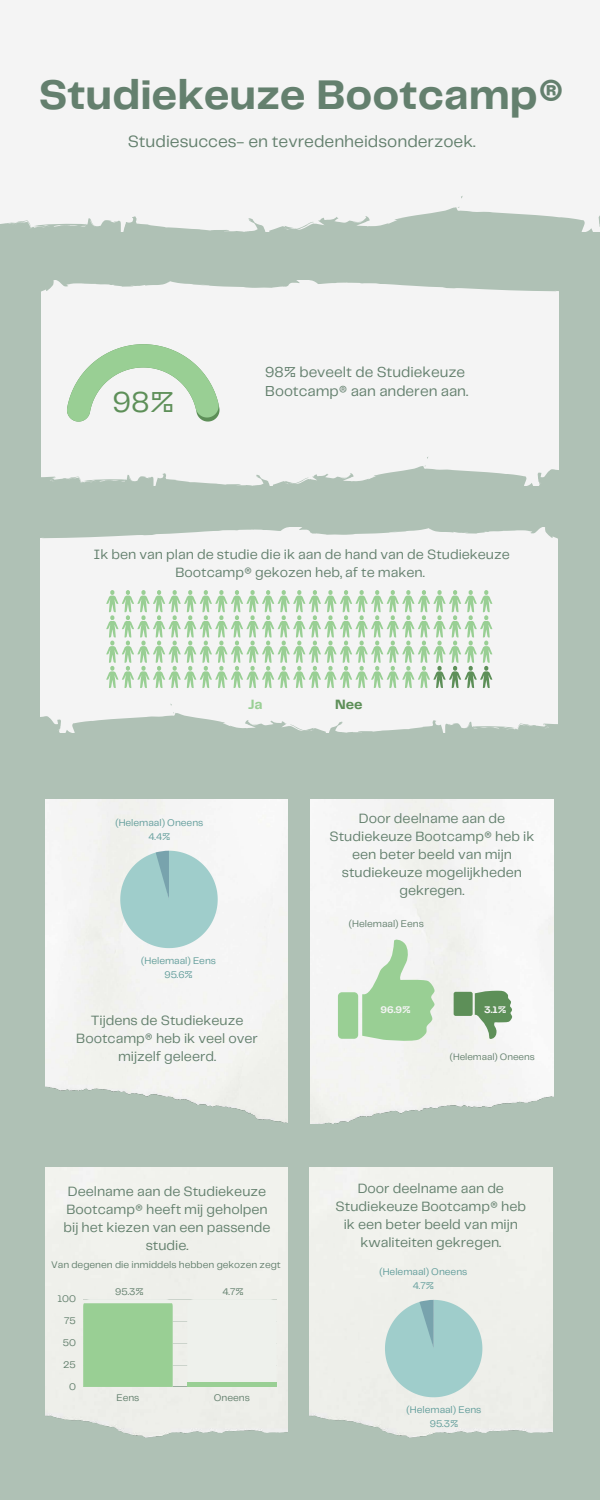
<style>
.page{position:relative;width:600px;height:1500px;background:#afc1b5}
.page>*{position:absolute;margin:0;border:0;box-sizing:border-box;transform-origin:0 0}
.t1{font:700 43px "Telegraf";color:#64806e}
.t2{font:30px "Telegraf";color:#5d8f58}
.t3{font:17px "Telegraf";color:#64806e}
.t4{font:15px/19.5px "Telegraf";color:#64806e}
.t5{font:14px/18px "Telegraf";color:#64806e;text-align:center}
.t6{font:700 14px "Telegraf";color:#5d8f58}
.t7{font:700 14px "Telegraf";color:#99cf94}
.t8{font:10px "Telegraf";color:#64806e}
.t9{font:10px "Telegraf";color:#629d9b}
.t10{font:700 10px "Telegraf";color:#f4f4f4}
.t11{font:9.6px "Telegraf";color:#64806e}
</style>
<div class="page">
<div style="left:0;top:0;width:600px;height:232px;background:#f4f4f4"></div>
<svg style="left:42px;top:280px;width:516px;height:206px;background:#eef0ef"></svg>
<svg style="left:40px;top:527px;width:517px;height:206px;background:#eceeed"></svg>
<svg style="left:67px;top:344px;width:153px;height:78px;background:#cfe4cd"></svg>
<img style="left:46px;top:800px;width:242px;height:323px">
<svg style="left:120px;top:851px;width:98px;height:97px;background:#afd3d2"></svg>
<img style="left:311px;top:800px;width:242px;height:324px">
<svg style="left:106px;top:590px;width:386px;height:98px;background:#d6e8d5"></svg>
<svg style="left:433px;top:666px;width:59px;height:22px"></svg>
<div style="left:45px;top:1168px;width:243px;height:270px;background:#eff0eb"></div>
<div style="left:310px;top:1168px;width:242px;height:270px;background:#eff0eb"></div>
<svg style="left:385px;top:1300px;width:97px;height:97px;background:#add2d0"></svg>
<hr style="left:83px;top:1299px;width:194px;height:1px;background:#64806e">
<hr style="left:83px;top:1321px;width:194px;height:1px;background:#64806e">
<hr style="left:83px;top:1343px;width:194px;height:1px;background:#64806e">
<hr style="left:83px;top:1365px;width:194px;height:1px;background:#64806e">
<hr style="left:83px;top:1387px;width:194px;height:1px;background:#64806e">
<div style="left:187px;top:1299px;width:90px;height:84px;background:#eef1ec"></div>
<svg style="left:83px;top:1299px;width:90px;height:88px;background:#9dd098"></svg>
<hr style="left:187px;top:1383px;width:90px;height:4px;background:#99cf94">
<svg style="left:362px;top:939px;width:73px;height:103px;background:#bcddb8"></svg>
<div style="left:338px;top:992px;width:20px;height:47px;background:#99cf94;border-radius:4px"></div>
<svg style="left:454px;top:990px;width:59px;height:49px;background:#9fbb9b"></svg>
<p class="t1" style="left:39px;top:76px;width:527px">Studiekeuze Bootcamp®</p>
<p class="t3" style="left:128px;top:134px;width:349px">Studiesucces- en tevredenheidsonderzoek.</p>
<p class="t2" style="left:112px;top:389px;width:63px">98%</p>
<p class="t4" style="left:265px;top:363px;width:205px">98% beveelt de Studiekeuze<br>Bootcamp® aan anderen aan.</p>
<p class="t5" style="left:93px;top:546px;width:418px">Ik ben van plan de studie die ik aan de hand van de Studiekeuze<br>Bootcamp® gekozen heb, af te maken.</p>
<p class="t7" style="left:248px;top:699px;width:16px">Ja</p>
<p class="t6" style="left:335px;top:699px;width:29px">Nee</p>
<p class="t9" style="left:115px;top:819px;width:90px">(Helemaal) Oneens</p>
<p class="t9" style="left:148px;top:832px;width:24px">4.4%</p>
<p class="t9" style="left:141px;top:957px;width:76px">(Helemaal) Eens</p>
<p class="t9" style="left:164px;top:971px;width:30px">95.6%</p>
<p class="t5" style="left:330px;top:810px;width:206px">Door deelname aan de<br>Studiekeuze Bootcamp® heb ik een beter beeld van mijn studiekeuze mogelijkheden gekregen.</p>
<p class="t8" style="left:349px;top:919px;width:76px">(Helemaal) Eens</p>
<p class="t5" style="left:76px;top:1012px;width:183px">Tijdens de Studiekeuze<br>Bootcamp® heb ik veel over mijzelf geleerd.</p>
<p class="t5" style="left:64px;top:1183px;width:209px">Deelname aan de Studiekeuze<br>Bootcamp® heeft mij geholpen bij het kiezen van een passende studie.</p>
<p class="t8" style="left:51px;top:1260px;width:231px">Van degenen die inmiddels hebben gekozen zegt</p>
<p class="t8" style="left:115px;top:1287px;width:30px">95.3%</p>
<p class="t8" style="left:222px;top:1287px;width:23px">4.7%</p>
<p class="t8" style="left:57px;top:1294px;width:20px">100</p>
<p class="t8" style="left:64px;top:1316px;width:13px">75</p>
<p class="t8" style="left:63px;top:1338px;width:15px">50</p>
<p class="t8" style="left:63px;top:1360px;width:14px">25</p>
<p class="t8" style="left:69px;top:1382px;width:8px">0</p>
<p class="t8" style="left:116px;top:1393px;width:25px">Eens</p>
<p class="t8" style="left:214px;top:1393px;width:38px">Oneens</p>
<p class="t10" style="left:381px;top:1005px;width:32px">96.9%</p>
<p class="t10" style="left:484px;top:1005px;width:24px">3.1%</p>
<p class="t11" style="left:450px;top:1053px;width:86px">(Helemaal) Oneens</p>
<p class="t5" style="left:336px;top:1180px;width:192px">Door deelname aan de<br>Studiekeuze Bootcamp® heb ik een beter beeld van mijn kwaliteiten gekregen.</p>
<p class="t9" style="left:379px;top:1268px;width:90px">(Helemaal) Oneens</p>
<p class="t9" style="left:413px;top:1282px;width:23px">4.7%</p>
<p class="t9" style="left:407px;top:1406px;width:76px">(Helemaal) Eens</p>
<p class="t9" style="left:430px;top:1420px;width:30px">95.3%</p>
</div>
